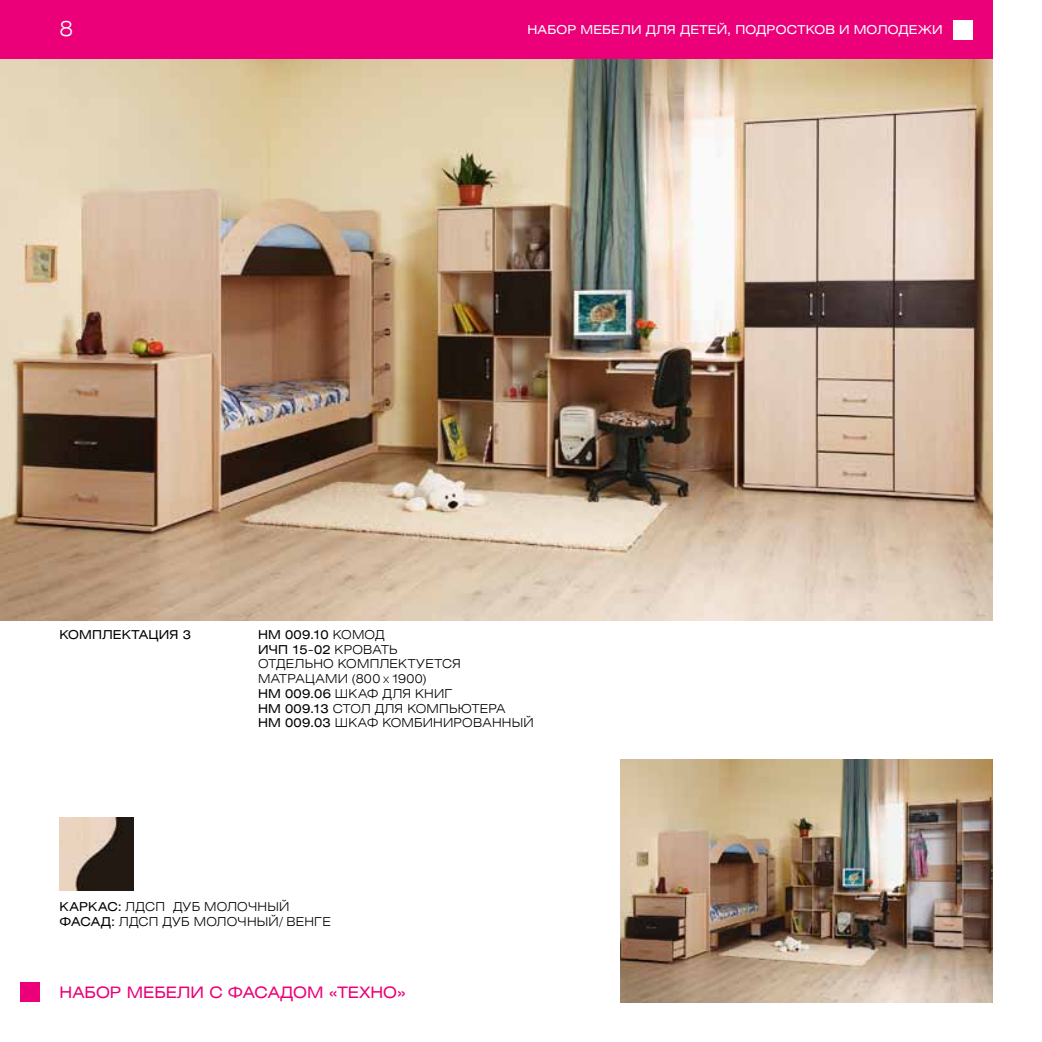
<style>
.page{position:relative;width:1042px;height:1042px;background:#fff}
.page>*{position:absolute;margin:0;border:0;box-sizing:border-box;transform-origin:0 0}
.t1{font:300 21px "Helios Ext";color:#fff}
.t2{font:15.75px "Helios Ext";color:#ec0079}
.t3{font:300 12.25px "Helios Ext";letter-spacing:.13em;color:#000}
.t4{font:12.25px/14.7px "Helios Ext";letter-spacing:.02em;color:#000;text-align:right}
.t5{font:12.25px "Helios Ext";letter-spacing:.015em;color:#fff}
.s1{font-weight:300}
.s2{font-size:8.75px}
.s3{font-weight:400}
</style>
<div class="page">
<div style="left:0;top:0;width:992px;height:60px;background:#ec0079"></div>
<div style="left:952px;top:20px;width:20px;height:20px;background:#fff"></div>
<div style="left:20px;top:982px;width:20px;height:20px;background:#ec0079"></div>
<img style="left:0;top:60px;width:992px;height:560px">
<img style="left:60px;top:817px;width:73px;height:73px">
<img style="left:620px;top:759px;width:372px;height:243px">
<h1 class="t1" style="left:60px;top:15px;width:15px">8</h1>
<p class="t5" style="left:527px;top:22px;width:417px">набор мебели для детей, подростков и молодежи</p>
<p class="t4" style="left:60px;top:627px;width:11px">КОМПЛЕКТА</p>
<p class="t4" style="left:149px;top:627px;width:44px">ЦИЯ 3</p>
<p class="t4" style="left:258px;top:627px;width:96px">009.10 <span class="s1">Комод </span>ичп 15-02 <span class="s1">Крова</span></p>
<p class="t4" style="left:258px;top:627px;width:12px">НМ</p>
<p class="t3" style="left:381px;top:642px;width:18px">ть</p>
<p class="t3" style="left:258px;top:656px;width:91px">отдельно компл</p>
<p class="t3" style="left:389px;top:656px;width:63px">ектуется</p>
<p class="t3" style="left:258px;top:671px;width:69px">матрацами</p>
<p class="t3" style="left:352px;top:671px;width:76px">(800 <span class="s2">х</span> 1900)</p>
<p class="t4" style="left:258px;top:686px;width:12px">НМ</p>
<p class="t4" style="left:285px;top:686px;width:75px">009.06 <span class="s1">Шкаф</span></p>
<p class="t3" style="left:382px;top:686px;width:11px">для</p>
<p class="t3" style="left:415px;top:686px;width:11px">кни</p>
<p class="t3" style="left:444px;top:686px;width:9px">г</p>
<p class="t4" style="left:258px;top:701px;width:12px">НМ</p>
<p class="t3" style="left:285px;top:700px;width:100px"><span class="s3">009.13</span> Стол для</p>
<p class="t3" style="left:407px;top:700px;width:11px">комп</p>
<p class="t3" style="left:449px;top:700px;width:49px">ьютера</p>
<p class="t4" style="left:258px;top:715px;width:12px">НМ</p>
<p class="t4" style="left:285px;top:715px;width:74px">009.03 <span class="s1">Шкаф</span></p>
<p class="t3" style="left:382px;top:715px;width:11px">комбинированн</p>
<p class="t3" style="left:512px;top:715px;width:24px">ый</p>
<p class="t4" style="left:60px;top:899px;width:11px">КАРКАС</p>
<p class="t3" style="left:118px;top:899px;width:99px"><span class="s3">:</span> ЛДСП дуб моло</p>
<p class="t3" style="left:248px;top:899px;width:43px">чный</p>
<p class="t4" style="left:60px;top:914px;width:23px">ФАСАД</p>
<p class="t3" style="left:111px;top:913px;width:19px"><span class="s3">:</span> лдсп</p>
<p class="t3" style="left:162px;top:913px;width:43px">дуб моло</p>
<p class="t3" style="left:237px;top:913px;width:95px">чный/ венге</p>
<p class="t2" style="left:60px;top:983px;width:348px">Набор мебели с фасадом «Техно»</p>
</div>
